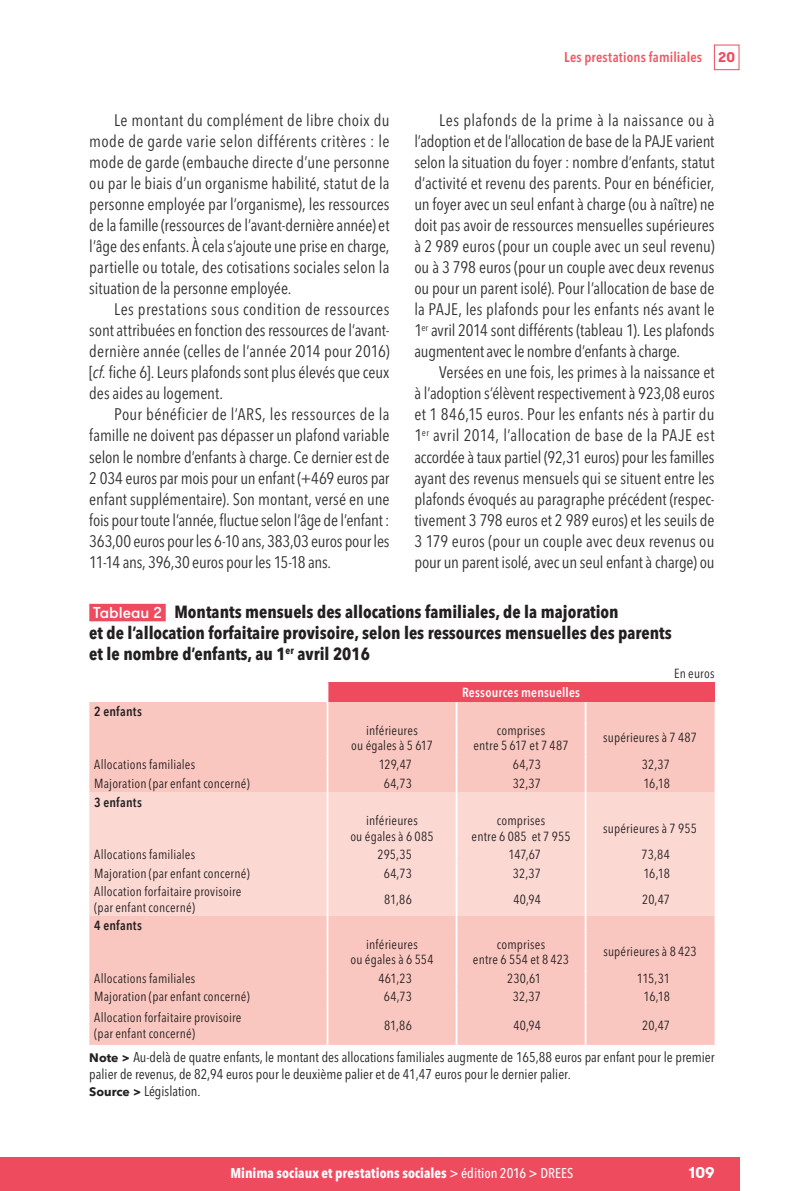
<style>
.page{position:relative;width:794px;height:1191px;background:#fff}
.page>*{position:absolute;margin:0;border:0;box-sizing:border-box;transform-origin:0 0}
.HT_titre{font:700 condensed 17.5px/21px "Avenir Next LT Pro";color:#231f20}
.Texte{font:condensed 16.62px/21px "Avenir Next LT Pro";letter-spacing:-.01em;color:#312f30;text-align:justify}
.t1{font:700 15.75px "GT Walsheim";color:#fff}
.HT_notes_champ_lectu{font:condensed 14px/16.8px "Avenir Next LT Pro";color:#231f20}
.t2{font:700 condensed 14px "Avenir Next LT Pro";letter-spacing:.005em;color:#fff}
.t3{font:600 condensed 14px "Avenir Next LT Pro";letter-spacing:.015em;color:#f05663}
.TAB_cell_normale{font:condensed 13.12px/15.8px "Avenir Next LT Pro";letter-spacing:.015em;color:#231f20;text-align:center}
.t4{font:600 condensed 13.12px "Avenir Next LT Pro";letter-spacing:.015em;color:#231f20}
.t5{font:600 condensed 13.12px "Avenir Next LT Pro";letter-spacing:.015em;color:#fff}
.s1{font-family:"GT Walsheim Pro Trial";font-weight:700;font-stretch:normal;color:#ef4b5e}
.s2{font-family:"GT Walsheim";font-weight:500;font-stretch:normal;font-size:15.75px;color:#fff}
.s3{font-weight:700;font-stretch:normal;font-size:12.25px}
.s4{font-style:italic}
.s5{font-weight:500}
</style>
<div class="page">
<div style="left:714px;top:45px;width:25px;height:25px;border:1px solid #ef4b5e"></div>
<div style="left:0;top:1157px;width:739px;height:34px;background:#ef4b5e"></div>
<div style="left:89px;top:604px;width:77px;height:17px;background:#ef4b5e"></div>
<div style="left:327px;top:682px;width:387px;height:20px;background:#ef4b5e"></div>
<div style="left:89px;top:702px;width:625px;height:343px;background:#fac7c0"></div>
<div style="left:89px;top:792px;width:625px;height:124px;background:#fcd8d3"></div>
<svg style="left:456px;top:702px;width:1px;height:18px"></svg>
<svg style="left:584px;top:702px;width:2px;height:18px"></svg>
<hr style="left:327px;top:720px;width:1px;height:34px;background:#fff">
<hr style="left:456px;top:720px;width:1px;height:34px;background:#fff">
<hr style="left:584px;top:720px;width:2px;height:34px;background:#fff">
<hr style="left:584px;top:754px;width:2px;height:20px;background:#fff">
<svg style="left:327px;top:754px;width:1px;height:57px"></svg>
<svg style="left:456px;top:754px;width:1px;height:57px"></svg>
<svg style="left:584px;top:774px;width:2px;height:37px"></svg>
<hr style="left:327px;top:811px;width:1px;height:34px;background:#fff">
<hr style="left:456px;top:811px;width:1px;height:34px;background:#fff">
<hr style="left:584px;top:811px;width:2px;height:34px;background:#fff">
<svg style="left:327px;top:845px;width:1px;height:37px"></svg>
<svg style="left:456px;top:845px;width:1px;height:37px"></svg>
<svg style="left:584px;top:845px;width:2px;height:37px"></svg>
<hr style="left:327px;top:882px;width:1px;height:34px;background:#fff">
<hr style="left:456px;top:882px;width:1px;height:34px;background:#fff">
<hr style="left:584px;top:882px;width:2px;height:34px;background:#fff">
<svg style="left:327px;top:916px;width:1px;height:18px"></svg>
<svg style="left:456px;top:916px;width:1px;height:18px"></svg>
<svg style="left:584px;top:916px;width:2px;height:18px"></svg>
<hr style="left:327px;top:934px;width:1px;height:34px;background:#fff">
<hr style="left:456px;top:934px;width:1px;height:34px;background:#fff">
<hr style="left:584px;top:934px;width:2px;height:34px;background:#fff">
<svg style="left:327px;top:968px;width:1px;height:37px"></svg>
<svg style="left:456px;top:968px;width:1px;height:37px"></svg>
<svg style="left:584px;top:968px;width:2px;height:37px"></svg>
<hr style="left:327px;top:1005px;width:1px;height:40px;background:#fff">
<hr style="left:456px;top:1005px;width:1px;height:40px;background:#fff">
<hr style="left:584px;top:1005px;width:2px;height:40px;background:#fff">
<svg style="left:327px;top:682px;width:1px;height:38px"></svg>
<p class="t3" style="left:564px;top:49px;width:172px">Les prestations familiales <span class="s1">20</span></p>
<p class="Texte" style="left:414px;top:110px;width:302px;text-indent:25px">Les plafonds de la prime à la naissance ou à l’adoption et de l’allocation de base de la PAJE varient selon la situation du foyer : nombre d’enfants, statut d’activité et revenu des parents. Pour en bénéficier, un foyer avec un seul enfant à charge (ou à naître) ne doit pas avoir de ressources mensuelles supérieures à 2 989 euros (pour un couple avec un seul revenu) ou à 3 798 euros (pour un couple avec deux revenus ou pour un parent isolé). Pour l’allocation de base de la PAJE, les plafonds pour les enfants nés avant le 1<sup>er</sup> avril 2014 sont différents (tableau 1). Les plafonds augmentent avec le nombre d’enfants à charge.</p>
<p class="Texte" style="left:414px;top:362px;width:302px;text-indent:25px">Versées en une fois, les primes à la naissance et à l’adoption s’élèvent respectivement à 923,08 euros et 1 846,15 euros. Pour les enfants nés à partir du 1<sup>er</sup> avril 2014, l’allocation de base de la PAJE est accordée à taux partiel (92,31 euros) pour les familles ayant des revenus mensuels qui se situent entre les plafonds évoqués au paragraphe précédent (respec&shy;tivement 3 798 euros et 2 989 euros) et les seuils de 3 179 euros (pour un couple avec deux revenus ou pour un parent isolé, avec un seul enfant à charge) ou</p>
<p class="HT_titre" style="left:89px;top:601px;width:584px"><span class="s2">Tableau 2</span> Montants mensuels des allocations familiales, de la majoration<br>et de l’allocation forfaitaire provisoire, selon les ressources mensuelles des parents et le nombre d’enfants, au 1<sup>er</sup> avril 2016</p>
<p class="t5" style="left:462px;top:684px;width:119px">Ressources mensuelles</p>
<p class="t4" style="left:94px;top:703px;width:49px">2 enfants</p>
<p class="TAB_cell_normale" style="left:351px;top:722px;width:83px">inférieures<br>ou égales à 5 617</p>
<p class="TAB_cell_normale" style="left:473px;top:722px;width:97px">comprises<br>entre 5 617 et 7 487</p>
<p class="TAB_cell_normale" style="left:603px;top:730px;width:95px">supérieures à 7 487</p>
<p class="TAB_cell_normale" style="left:94px;top:757px;width:102px">Allocations familiales</p>
<p class="TAB_cell_normale" style="left:379px;top:757px;width:35px">129,47</p>
<p class="TAB_cell_normale" style="left:513px;top:757px;width:30px">64,73</p>
<p class="TAB_cell_normale" style="left:642px;top:757px;width:29px">32,37</p>
<p class="TAB_cell_normale" style="left:94px;top:776px;width:157px">Majoration (par enfant concerné)</p>
<p class="TAB_cell_normale" style="left:384px;top:776px;width:30px">64,73</p>
<p class="TAB_cell_normale" style="left:513px;top:776px;width:29px">32,37</p>
<p class="TAB_cell_normale" style="left:643px;top:776px;width:28px">16,18</p>
<p class="t4" style="left:94px;top:794px;width:49px">3 enfants</p>
<p class="TAB_cell_normale" style="left:350px;top:812px;width:85px">inférieures<br>ou égales à 6 085</p>
<p class="TAB_cell_normale" style="left:471px;top:812px;width:100px">comprises<br>entre 6 085 et 7 955</p>
<p class="TAB_cell_normale" style="left:603px;top:820px;width:95px">supérieures à 7 955</p>
<p class="TAB_cell_normale" style="left:94px;top:846px;width:102px">Allocations familiales</p>
<p class="TAB_cell_normale" style="left:377px;top:846px;width:36px">295,35</p>
<p class="TAB_cell_normale" style="left:508px;top:846px;width:34px">147,67</p>
<p class="TAB_cell_normale" style="left:641px;top:846px;width:30px">73,84</p>
<p class="TAB_cell_normale" style="left:94px;top:865px;width:157px">Majoration (par enfant concerné)</p>
<p class="TAB_cell_normale" style="left:384px;top:865px;width:30px">64,73</p>
<p class="TAB_cell_normale" style="left:513px;top:865px;width:29px">32,37</p>
<p class="TAB_cell_normale" style="left:643px;top:865px;width:28px">16,18</p>
<p class="TAB_cell_normale" style="left:94px;top:883px;width:149px;text-align:left">Allocation forfaitaire provisoire (par enfant concerné)</p>
<p class="TAB_cell_normale" style="left:384px;top:891px;width:29px">81,86</p>
<p class="TAB_cell_normale" style="left:513px;top:891px;width:29px">40,94</p>
<p class="TAB_cell_normale" style="left:642px;top:891px;width:29px">20,47</p>
<p class="t4" style="left:94px;top:917px;width:49px">4 enfants</p>
<p class="TAB_cell_normale" style="left:350px;top:936px;width:85px">inférieures<br>ou égales à 6 554</p>
<p class="TAB_cell_normale" style="left:473px;top:936px;width:98px">comprises<br>entre 6 554 et 8 423</p>
<p class="TAB_cell_normale" style="left:603px;top:944px;width:95px">supérieures à 8 423</p>
<p class="TAB_cell_normale" style="left:94px;top:970px;width:102px">Allocations familiales</p>
<p class="TAB_cell_normale" style="left:378px;top:970px;width:35px">461,23</p>
<p class="TAB_cell_normale" style="left:507px;top:970px;width:35px">230,61</p>
<p class="TAB_cell_normale" style="left:637px;top:970px;width:35px">115,31</p>
<p class="TAB_cell_normale" style="left:94px;top:988px;width:157px">Majoration (par enfant concerné)</p>
<p class="TAB_cell_normale" style="left:384px;top:988px;width:30px">64,73</p>
<p class="TAB_cell_normale" style="left:513px;top:988px;width:29px">32,37</p>
<p class="TAB_cell_normale" style="left:643px;top:988px;width:28px">16,18</p>
<p class="TAB_cell_normale" style="left:94px;top:1009px;width:149px;text-align:left">Allocation forfaitaire provisoire (par enfant concerné)</p>
<p class="TAB_cell_normale" style="left:384px;top:1017px;width:29px">81,86</p>
<p class="TAB_cell_normale" style="left:513px;top:1017px;width:29px">40,94</p>
<p class="TAB_cell_normale" style="left:642px;top:1017px;width:29px">20,47</p>
<p class="HT_notes_champ_lectu" style="left:89px;top:1049px;width:626px"><span class="s3">Note &gt;</span> Au-delà de quatre enfants, le montant des allocations familiales augmente de 165,88 euros par enfant pour le premier palier de revenus, de 82,94 euros pour le deuxième palier et de 41,47 euros pour le dernier palier.</p>
<p class="HT_notes_champ_lectu" style="left:89px;top:1082px;width:113px"><span class="s3">Source &gt;</span> Législation.</p>
<p class="Texte" style="left:89px;top:110px;width:302px;text-indent:25px">Le montant du complément de libre choix du mode de garde varie selon différents critères : le mode de garde (embauche directe d’une personne ou par le biais d’un organisme habilité, statut de la personne employée par l’organisme), les ressources de la famille (ressources de l’avant-dernière année) et l’âge des enfants. À cela s’ajoute une prise en charge, partielle ou totale, des cotisations sociales selon la situation de la personne employée.</p>
<p class="Texte" style="left:89px;top:299px;width:302px;text-indent:25px">Les prestations sous condition de ressources sont attribuées en fonction des ressources de l’avant&shy;dernière année (celles de l’année 2014 pour 2016) [<span class="s4">cf.</span> fiche 6]. Leurs plafonds sont plus élevés que ceux des aides au logement.</p>
<p class="Texte" style="left:89px;top:404px;width:302px;text-indent:25px">Pour bénéficier de l’ARS, les ressources de la famille ne doivent pas dépasser un plafond variable selon le nombre d’enfants à charge. Ce dernier est de 2 034 euros par mois pour un enfant (+469 euros par enfant supplémentaire). Son montant, versé en une fois pour toute l’année, fluctue selon l’âge de l’enfant :<br>363,00 euros pour les 6-10 ans, 383,03 euros pour les 11-14 ans, 396,30 euros pour les 15-18 ans.</p>
<p class="TAB_cell_normale" style="left:674px;top:666px;width:42px">En euros</p>
<p class="t2" style="left:230px;top:1165px;width:344px">Minima sociaux et prestations sociales <span class="s5">&gt; édition 2016 &gt; DREES</span></p>
<p class="t1" style="left:689px;top:1162px;width:27px">109</p>
</div>
